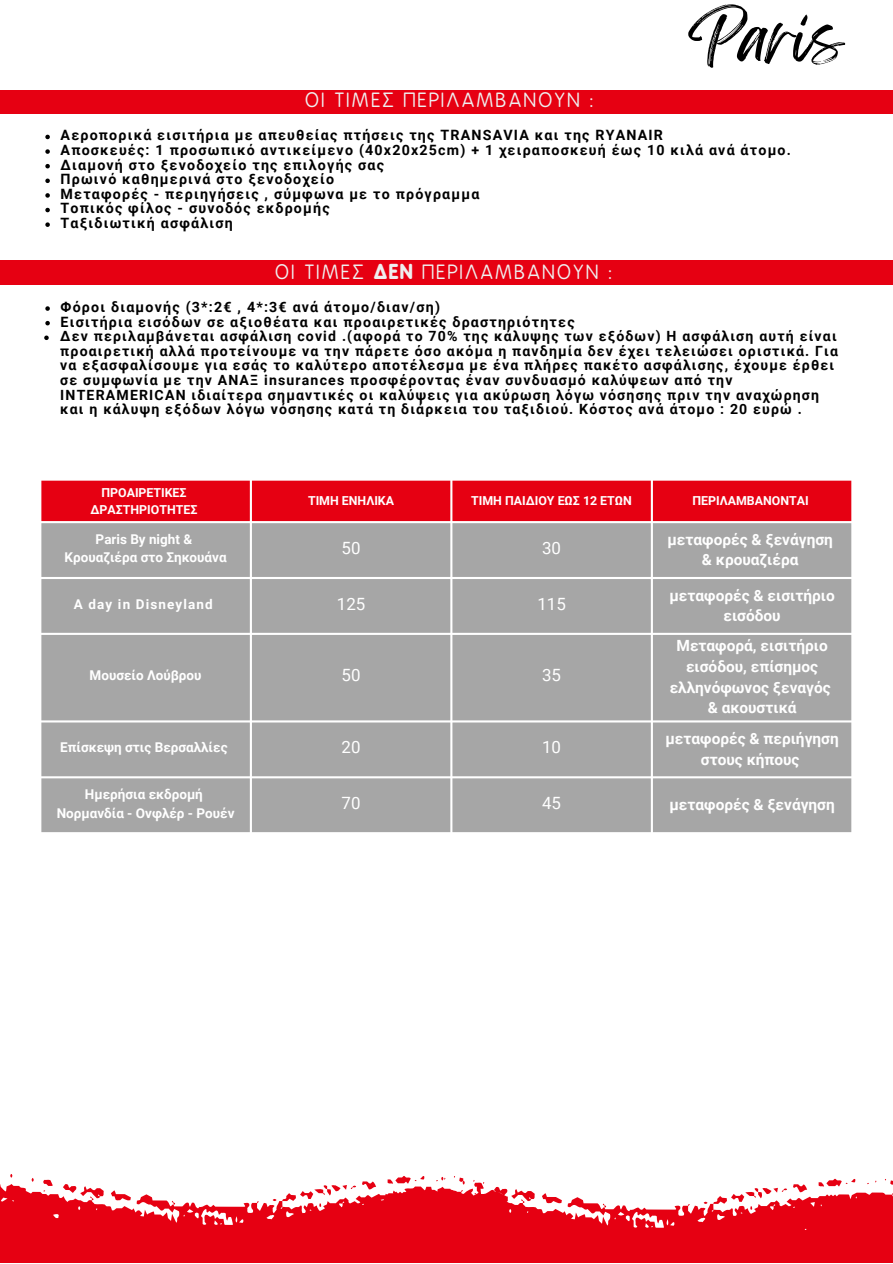
<style>
.page{position:relative;width:893px;height:1264px;background:#fff}
.page>*{position:absolute;margin:0;border:0;box-sizing:border-box;transform-origin:0 0}
.t1{font:58.05px "Feeling Passionate";color:#000}
.t2{font:19.5px "B Preplay";letter-spacing:.085em;color:#efefef}
.t3{font:16.95px "Roboto";color:#fff}
.t4{font:700 15.45px/20.5px "Roboto";color:#fff;text-align:center}
.t5{font:700 14.25px/14.5px "Roboto";letter-spacing:.085em;color:#000}
.t6{font:700 14.1px/14.5px "Roboto";letter-spacing:.085em;color:#000}
.t7{font:700 13.5px/18.6px "Roboto";color:#fff;text-align:center}
.t8{font:700 13.5px "Roboto";letter-spacing:.085em;color:#fff}
.t9{font:700 12.3px/16.5px "Roboto";color:#fff;text-align:center}
.s1{font-weight:700}
</style>
<div class="page">
<div style="left:41px;top:480px;width:810px;height:41px;background:#e60012"></div>
<div style="left:41px;top:523px;width:810px;height:309px;background:#a6a6a6"></div>
<div style="left:0;top:89px;width:892px;height:25px;background:#e60012"></div>
<div style="left:0;top:260px;width:892px;height:25px;background:#e60012"></div>
<svg style="left:45px;top:135px;width:5px;height:4px"></svg>
<svg style="left:45px;top:149px;width:5px;height:5px"></svg>
<svg style="left:45px;top:164px;width:5px;height:4px"></svg>
<svg style="left:45px;top:178px;width:5px;height:5px"></svg>
<svg style="left:45px;top:193px;width:5px;height:5px"></svg>
<svg style="left:45px;top:208px;width:5px;height:4px"></svg>
<svg style="left:45px;top:222px;width:5px;height:5px"></svg>
<svg style="left:45px;top:306px;width:5px;height:5px"></svg>
<svg style="left:45px;top:321px;width:5px;height:4px"></svg>
<svg style="left:44px;top:335px;width:5px;height:5px"></svg>
<svg style="left:0;top:1174px;width:892px;height:88px"></svg>
<h2 class="t2" style="left:306px;top:89px;width:290px">ΟΙ ΤΙΜΕΣ ΠΕΡΙΛΑΜΒΑΝΟΥΝ :</h2>
<h1 class="t1" style="left:688px;top:-10px;width:157px">Paris</h1>
<p class="t5" style="left:61px;top:128px;width:732px">Αεροπορικά εισιτήρια με απευθείας πτήσεις της TRANSAVIA και της RYANAIR<br>Αποσκευές: 1 προσωπικό αντικείμενο (40x20x25cm) + 1 χειραποσκευή έως 10 κιλά ανά άτομο.<br>Διαμονή στο ξενοδοχείο της επιλογής σας<br>Πρωινό καθημερινά στο ξενοδοχείο<br>Μεταφορές - περιηγήσεις , σύμφωνα με το πρόγραμμα<br>Τοπικός φίλος - συνοδός εκδρομής<br>Ταξιδιωτική ασφάλιση</p>
<h2 class="t2" style="left:276px;top:261px;width:339px">ΟΙ ΤΙΜΕΣ <span class="s1">ΔΕΝ</span> ΠΕΡΙΛΑΜΒΑΝΟΥΝ :</h2>
<p class="t5" style="left:61px;top:300px;width:515px">Φόροι διαμονής (3*:2€ , 4*:3€ ανά άτομο/διαν/ση)<br>Εισιτήρια εισόδων σε αξιοθέατα και προαιρετικές δραστηριότητες</p>
<p class="t6" style="left:60px;top:329px;width:779px">Δεν περιλαμβάνεται ασφάλιση covid .(αφορά το 70% της κάλυψης των εξόδων) Η ασφάλιση αυτή είναι προαιρετική αλλά προτείνουμε να την πάρετε όσο ακόμα η πανδημία δεν έχει τελειώσει οριστικά. Για να εξασφαλίσουμε για εσάς το καλύτερο αποτέλεσμα με ένα πλήρες πακέτο ασφάλισης, έχουμε έρθει σε συμφωνία με την ΑΝΑΞ insurances προσφέροντας έναν συνδυασμό καλύψεων από την INTERAMERICAN ιδιαίτερα σημαντικές οι καλύψεις για ακύρωση λόγω νόσησης πριν την αναχώρηση και η κάλυψη εξόδων λόγω νόσησης κατά τη διάρκεια του ταξιδιού. Κόστος ανά άτομο : 20 ευρώ .</p>
<p class="t9" style="left:91px;top:484px;width:108px">ΠΡΟΑΙΡΕΤΙΚΕΣ<br>ΔΡΑΣΤΗΡΙΟΤΗΤΕΣ</p>
<p class="t9" style="left:308px;top:493px;width:88px">ΤΙΜΗ ΕΝΗΛΙΚΑ</p>
<p class="t9" style="left:471px;top:493px;width:162px">ΤΙΜΗ ΠΑΙΔΙΟΥ ΕΩΣ 12 ΕΤΩΝ</p>
<p class="t9" style="left:692px;top:493px;width:118px">ΠΕΡΙΛΑΜΒΑΝΟΝΤΑΙ</p>
<p class="t7" style="left:65px;top:530px;width:163px">Paris By night &amp;<br>Kρουαζιέρα στο Σηκουάνα</p>
<p class="t3" style="left:341px;top:538px;width:20px">50</p>
<p class="t3" style="left:542px;top:538px;width:20px">30</p>
<p class="t4" style="left:667px;top:529px;width:167px">μεταφορές &amp; ξενάγηση &amp; κρουαζιέρα</p>
<p class="t8" style="left:74px;top:596px;width:141px">A day in Disneyland</p>
<p class="t3" style="left:337px;top:594px;width:30px">125</p>
<p class="t3" style="left:537px;top:594px;width:30px">115</p>
<p class="t4" style="left:669px;top:585px;width:167px">μεταφορές &amp; εισιτήριο εισόδου</p>
<p class="t7" style="left:90px;top:666px;width:113px">Μουσείο Λούβρου</p>
<p class="t3" style="left:341px;top:665px;width:20px">50</p>
<p class="t3" style="left:542px;top:665px;width:20px">35</p>
<p class="t4" style="left:669px;top:636px;width:162px">Μεταφορά, εισιτήριο εισόδου, επίσημος ελληνόφωνος ξεναγός &amp; ακουστικά</p>
<p class="t7" style="left:60px;top:738px;width:169px">Επίσκεψη στις Βερσαλλίες</p>
<p class="t3" style="left:341px;top:737px;width:20px">20</p>
<p class="t3" style="left:542px;top:737px;width:20px">10</p>
<p class="t4" style="left:665px;top:728px;width:175px">μεταφορές &amp; περιήγηση στους κήπους</p>
<p class="t7" style="left:57px;top:785px;width:179px">Ημερήσια εκδρομή<br>Νορμανδία - Ονφλέρ - Ρουέν</p>
<p class="t3" style="left:341px;top:793px;width:20px">70</p>
<p class="t3" style="left:542px;top:793px;width:20px">45</p>
<p class="t4" style="left:669px;top:794px;width:167px">μεταφορές &amp; ξενάγηση</p>
</div>
